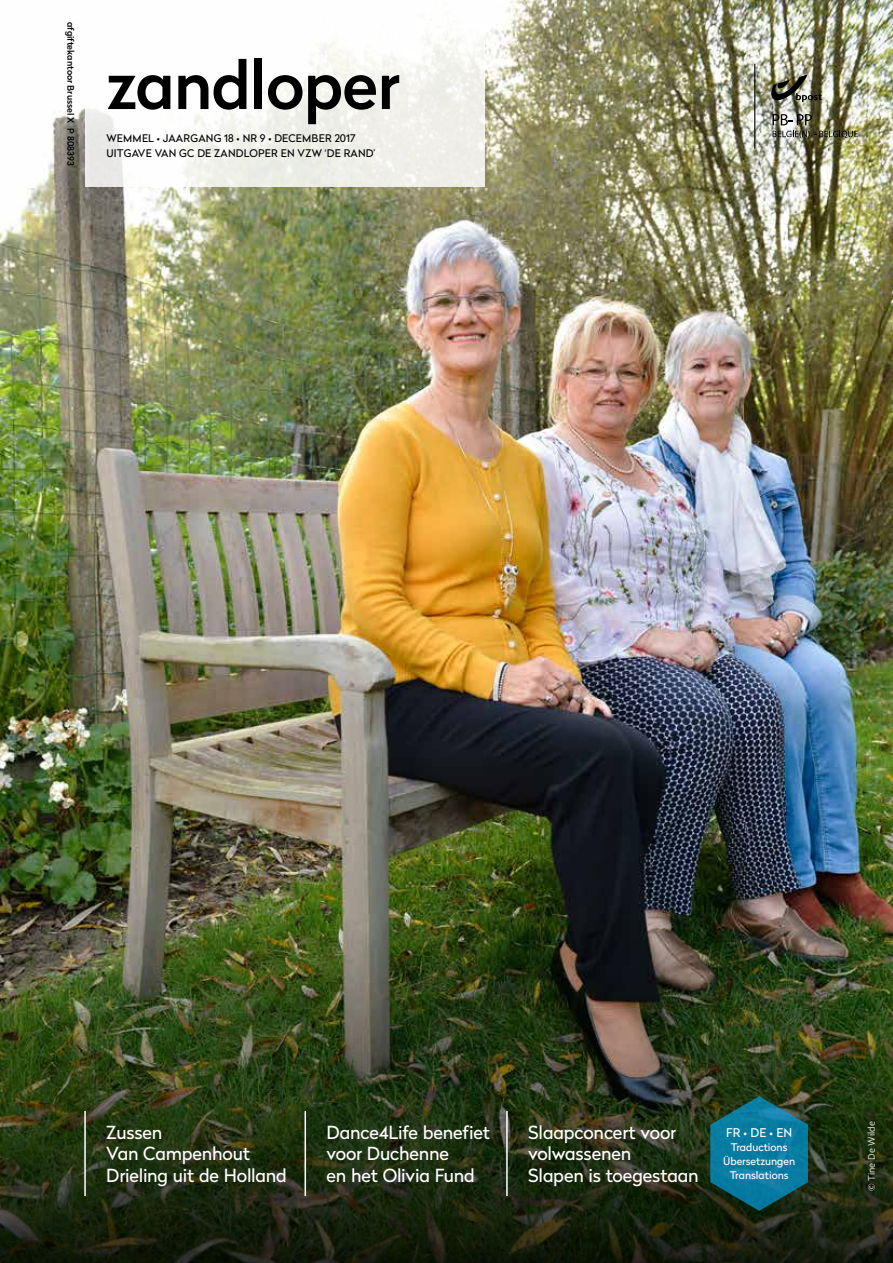
<style>
.page{position:relative;width:893px;height:1263px;background:#fff}
.page>*{position:absolute;margin:0;border:0;box-sizing:border-box;transform-origin:0 0}
.t1{font:500 66px "Radikal";letter-spacing:-.015em;color:#000}
.t2{font:18px/21.8px "Radikal";letter-spacing:-.01em;color:#fff}
.t3{font:12px "Radikal";color:#fff}
.t4{font:10.5px/15px "Radikal";letter-spacing:.02em;color:#000}
.t5{font:10.5px/14px "Radikal";color:#fff;text-align:center}
.t6{font:10.5px "Freight Sans Pro";letter-spacing:.015em;color:#fff}
.t7{font:500 9px "Radikal";color:#000}
</style>
<div class="page">
<img style="left:0;top:0;width:893px;height:916px">
<img style="left:0;top:916px;width:893px;height:347px">
<svg style="left:768px;top:74px;width:54px;height:28px;background:#6b6b58"></svg>
<svg style="left:772px;top:114px;width:40px;height:11px"></svg>
<svg style="left:773px;top:131px;width:85px;height:7px"></svg>
<hr style="left:754px;top:64px;width:1px;height:85px;background:#000">
<svg style="left:85px;top:0;width:399px;height:187px"></svg>
<hr style="left:84px;top:1111px;width:2px;height:85px;background:#fff">
<hr style="left:305px;top:1111px;width:1px;height:85px;background:#fff">
<hr style="left:506px;top:1111px;width:2px;height:85px;background:#fff">
<svg style="left:710px;top:1096px;width:98px;height:115px;background:#10697f"></svg>
<p class="t7" style="left:77px;top:22px;width:145px;rotate:90deg">afgiftekantoor Brussel X P 808393</p>
<h1 class="t1" style="left:106px;top:37px;width:295px">zandloper</h1>
<p class="t4" style="left:107px;top:130px;width:271px">WEMMEL • JAARGANG 18 • NR 9 • DECEMBER 2017<br>UITGAVE VAN GC DE ZANDLOPER EN VZW ‘DE RAND’</p>
<p class="t2" style="left:106px;top:1121px;width:182px">Zussen<br>Van Campenhout<br>Drieling uit de Holland</p>
<p class="t2" style="left:327px;top:1121px;width:165px">Dance4Life benefiet voor Duchenne<br>en het Olivia Fund</p>
<p class="t2" style="left:528px;top:1121px;width:172px">Slaapconcert voor volwassenen<br>Slapen is toegestaan</p>
<p class="t3" style="left:726px;top:1124px;width:68px">FR • DE • EN</p>
<p class="t5" style="left:723px;top:1140px;width:74px">Traductions<br>Übersetzungen<br>Translations</p>
<p class="t6" style="left:864px;top:1191px;width:72px;rotate:-90deg">© Tine De Wilde</p>
</div>
